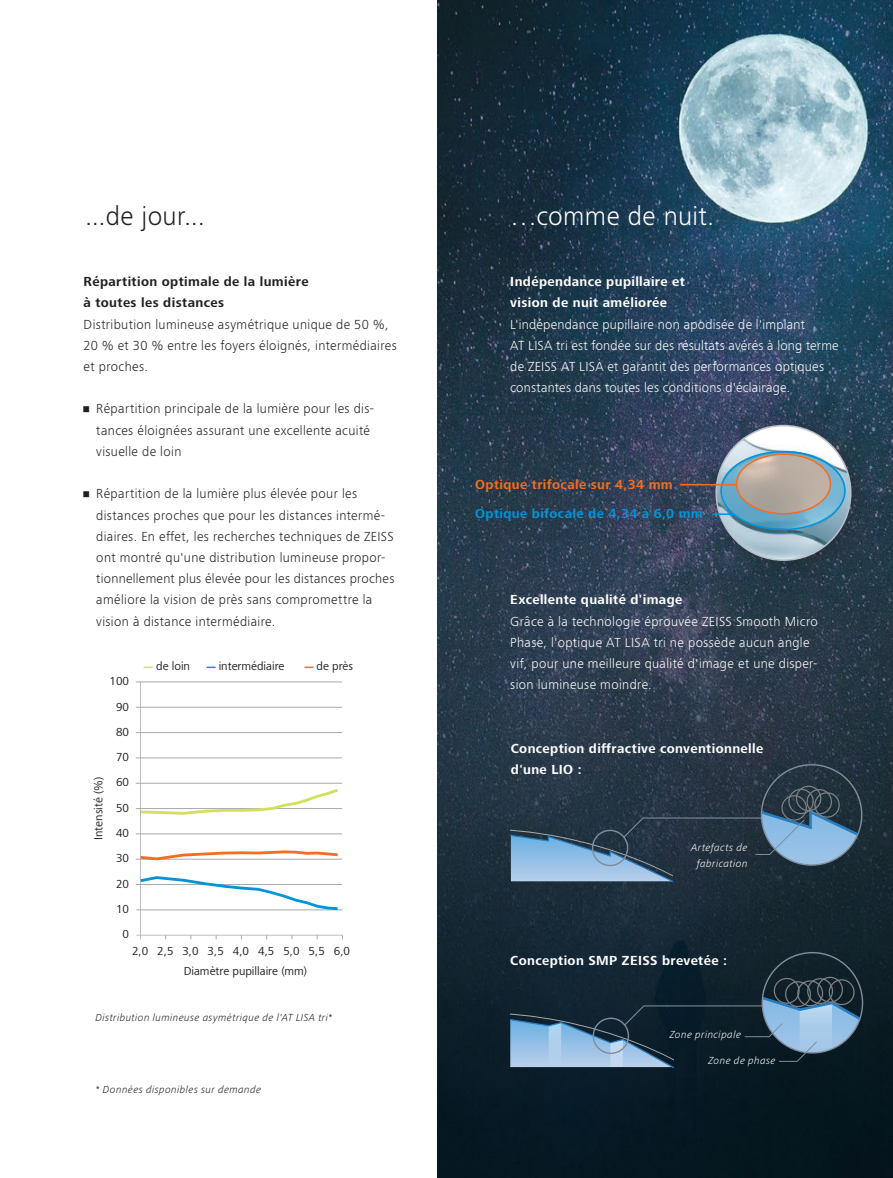
<style>
.page{position:relative;width:893px;height:1178px;background:#fff}
.page>*{position:absolute;margin:0;border:0;box-sizing:border-box;transform-origin:0 0}
.t1{font:300 27px "ZEISS Frutiger Next W1 G";letter-spacing:.015em;color:#fff}
.t2{font:300 27px "ZEISS Frutiger Next W1 G";letter-spacing:.015em;color:#231f20}
.t3{font:300 13.5px/21.1px "ZEISS Frutiger Next W1 G";letter-spacing:.03em;color:#231f20}
.t4{font:300 13.5px/21.1px "ZEISS Frutiger Next W1 G";letter-spacing:.02em;color:#fff}
.t5{font:700 13.5px/21.1px "ZEISS Frutiger Next W1 G";letter-spacing:.03em;color:#fff}
.t6{font:700 13.5px/21.1px "ZEISS Frutiger Next W1 G";letter-spacing:.03em;color:#231f20}
.t7{font:700 13.5px "ZEISS Frutiger Next W1 G";letter-spacing:.03em;color:#0095d9}
.t8{font:700 13.5px "ZEISS Frutiger Next W1 G";letter-spacing:.03em;color:#f36e21}
.t9{font:12px "ZEISS Frutiger Next W1 G";color:#231f20}
.t10{font:italic 300 10.5px "ZEISS Frutiger Next W1 G";letter-spacing:.04em;color:#231f20}
.t11{font:italic 300 10.5px/16.5px "ZEISS Frutiger Next W1 G";letter-spacing:.04em;color:#fff;text-align:center}
</style>
<div class="page">
<img style="left:438px;top:0;width:455px;height:1178px">
<svg style="left:136px;top:682px;width:207px;height:257px"></svg>
<svg style="left:144px;top:666px;width:9px;height:2px"></svg>
<svg style="left:207px;top:666px;width:9px;height:2px"></svg>
<svg style="left:304px;top:666px;width:9px;height:2px"></svg>
<div style="left:708px;top:417px;width:163px;height:164px;background:#231f20;opacity:.3"></div>
<img style="left:716px;top:426px;width:135px;height:134px">
<svg style="left:722px;top:451px;width:123px;height:79px"></svg>
<div style="left:720px;top:451px;width:126px;height:79px;border:2px solid #0095d9;border-radius:50%"></div>
<svg style="left:736px;top:454px;width:94px;height:60px;fill:#bbaca3"></svg>
<div style="left:736px;top:453px;width:95px;height:61px;border:2px solid #f36e21;border-radius:50%"></div>
<hr style="left:680px;top:484px;width:57px;height:1px;background:#f36e21">
<hr style="left:712px;top:513px;width:22px;height:2px;background:#0095d9">
<svg style="left:511px;top:778px;width:351px;height:103px"></svg>
<svg style="left:510px;top:960px;width:352px;height:107px"></svg>
<h1 class="t2" style="left:85px;top:197px;width:121px">...de jour...</h1>
<h1 class="t1" style="left:510px;top:197px;width:206px">…comme de nuit.</h1>
<p class="t6" style="left:84px;top:270px;width:227px">Répartition optimale de la lumière à toutes les distances</p>
<p class="t3" style="left:84px;top:313px;width:315px">Distribution lumineuse asymétrique unique de 50 %,<br>20 % et 30 % entre les foyers éloignés, intermédiaires et proches.</p>
<p class="t3" style="left:96px;top:398px;width:279px;text-indent:-13px">• Répartition principale de la lumière pour les dis&shy;tances éloignées assurant une excellente acuité visuelle de loin</p>
<p class="t3" style="left:96px;top:482px;width:300px;text-indent:-13px">• Répartition de la lumière plus élevée pour les distances proches que pour les distances intermé&shy;diaires. En effet, les recherches techniques de ZEISS ont montré qu'une distribution lumineuse propor&shy;tionnellement plus élevée pour les distances proches améliore la vision de près sans compromettre la vision à distance intermédiaire.</p>
<p class="t9" style="left:110px;top:673px;width:21px">100</p>
<p class="t9" style="left:116px;top:698px;width:14px">90</p>
<p class="t9" style="left:116px;top:723px;width:14px">80</p>
<p class="t9" style="left:90px;top:840px;width:65px;rotate:-90deg">Intensité (%)</p>
<p class="t9" style="left:116px;top:749px;width:14px">70</p>
<p class="t9" style="left:116px;top:774px;width:14px">60</p>
<p class="t9" style="left:116px;top:799px;width:14px">50</p>
<p class="t9" style="left:116px;top:824px;width:14px">40</p>
<p class="t9" style="left:116px;top:850px;width:14px">30</p>
<p class="t9" style="left:116px;top:875px;width:14px">20</p>
<p class="t9" style="left:116px;top:900px;width:14px">10</p>
<p class="t9" style="left:122px;top:926px;width:8px">0</p>
<p class="t9" style="left:156px;top:658px;width:35px">de loin</p>
<p class="t9" style="left:219px;top:658px;width:67px">intermédiaire</p>
<p class="t9" style="left:317px;top:658px;width:38px">de près</p>
<p class="t9" style="left:132px;top:943px;width:220px">2,0 2,5 3,0 3,5 4,0 4,5 5,0 5,5 6,0</p>
<p class="t9" style="left:184px;top:963px;width:125px">Diamètre pupillaire (mm)</p>
<p class="t10" style="left:95px;top:1010px;width:238px">Distribution lumineuse asymétrique de l'AT LISA tri*</p>
<p class="t10" style="left:95px;top:1082px;width:167px">* Données disponibles sur demande</p>
<p class="t5" style="left:510px;top:270px;width:176px">Indépendance pupillaire et vision de nuit améliorée</p>
<p class="t4" style="left:510px;top:313px;width:330px">L'indépendance pupillaire non apodisée de l'implant<br>AT LISA tri est fondée sur des résultats avérés à long terme de ZEISS AT LISA et garantit des performances optiques constantes dans toutes les conditions d'éclairage.</p>
<p class="t8" style="left:475px;top:474px;width:199px">Optique trifocale sur 4,34 mm</p>
<p class="t7" style="left:475px;top:504px;width:229px">Optique bifocale de 4,34 à 6,0 mm</p>
<p class="t5" style="left:510px;top:589px;width:174px">Excellente qualité d'image</p>
<p class="t4" style="left:510px;top:610px;width:309px">Grâce à la technologie éprouvée ZEISS Smooth Micro Phase, l'optique AT LISA tri ne possède aucun angle vif, pour une meilleure qualité d'image et une disper&shy;sion lumineuse moindre.</p>
<p class="t5" style="left:511px;top:737px;width:254px">Conception diffractive conventionnelle d'une LIO :</p>
<p class="t11" style="left:691px;top:839px;width:58px">Artefacts de fabrication</p>
<p class="t5" style="left:510px;top:950px;width:218px">Conception SMP ZEISS brevetée :</p>
<p class="t11" style="left:670px;top:1026px;width:73px">Zone principale</p>
<p class="t11" style="left:708px;top:1052px;width:68px">Zone de phase</p>
</div>
